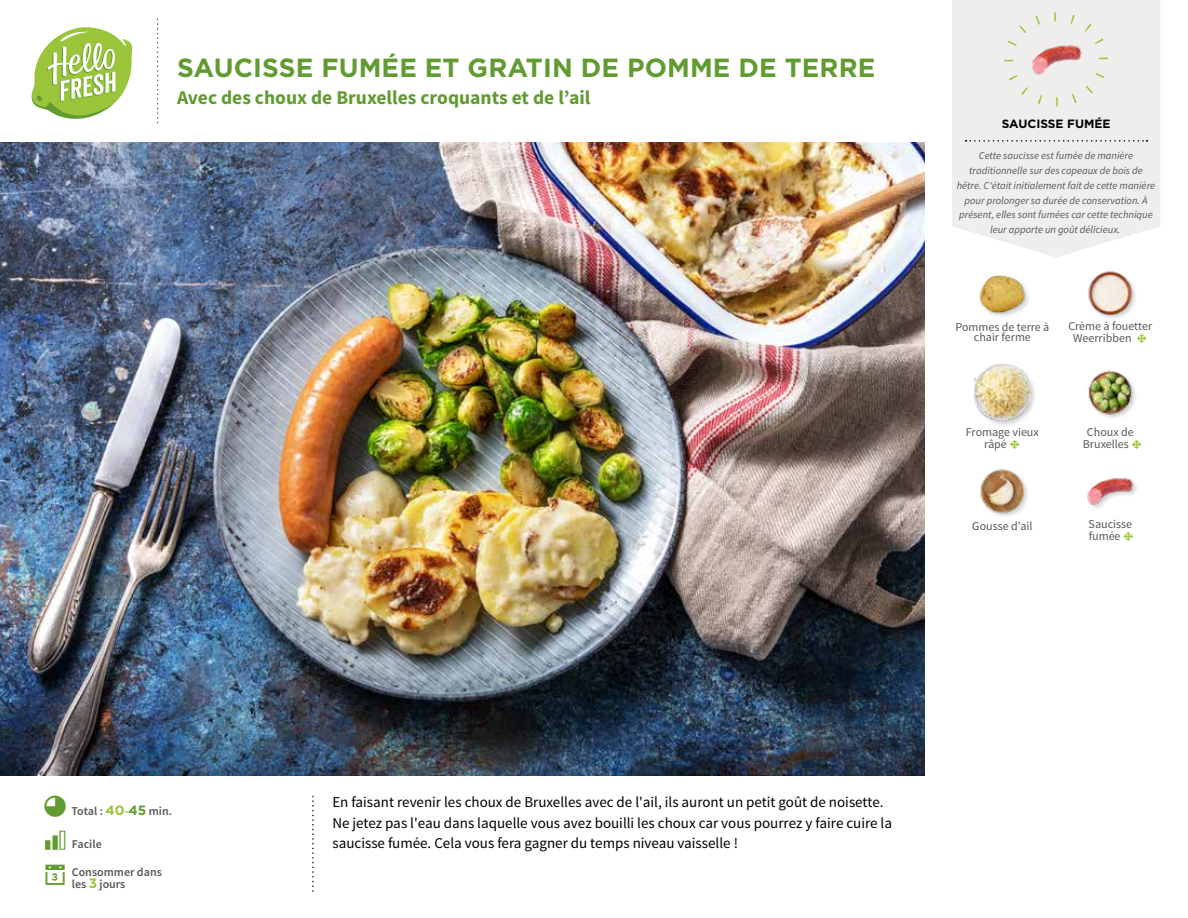
<style>
.page{position:relative;width:1188px;height:918px;background:#fff}
.page>*{position:absolute;margin:0;border:0;box-sizing:border-box;transform-origin:0 0}
.t1{font:700 26.25px "Gotham";letter-spacing:.005em;color:#619b31}
.t2{font:25.5px "hellofresh icon font";color:#619b31}
.t3{font:700 19.5px "Source Sans Pro";color:#619b31}
.t4{font:15px/20.5px "Source Sans Pro";color:#000}
.t5{font:12px/12px "Source Sans Pro";color:#575756}
.t6{font:600 12px/12.9px "Source Sans Pro";color:#575756}
.t7{font:700 12px "Gotham";color:#000}
.t8{font:italic 10.5px/14.7px "Source Sans Pro";color:#575756;text-align:center}
.s1{font-family:"Gotham";font-weight:700;font-size:13.5px;color:#9ac43a}
.s2{color:#87ac54}
.s3{font-family:"Gotham";font-weight:700;font-size:13.5px;color:#619b31}
</style>
<div class="page">
<svg style="left:31px;top:27px;width:102px;height:92px"></svg>
<img style="left:0;top:142px;width:925px;height:634px">
<svg style="left:952px;top:0;width:208px;height:257px;background:#f0eeed"></svg>
<svg style="left:966px;top:140px;width:182px;height:2px"></svg>
<div style="left:1004px;top:12px;width:104px;height:94px;border:9px dashed #9ac43a;border-radius:50%"></div>
<img style="left:1088px;top:271px;width:48px;height:48px">
<img style="left:1087px;top:478px;width:50px;height:30px">
<img style="left:1088px;top:370px;width:48px;height:48px">
<img style="left:979px;top:275px;width:50px;height:41px">
<img style="left:980px;top:469px;width:48px;height:47px">
<div style="left:972px;top:363px;width:65px;height:65px;background:#000;opacity:.2"></div>
<img style="left:973px;top:364px;width:57px;height:57px">
<img style="left:1025px;top:29px;width:62px;height:61px">
<h1 class="t1" style="left:177px;top:51px;width:700px">SAUCISSE FUMÉE ET GRATIN DE POMME DE TERRE</h1>
<h3 class="t3" style="left:177px;top:85px;width:415px">Avec des choux de Bruxelles croquants et de l’ail</h3>
<p class="t7" style="left:1002px;top:116px;width:110px">SAUCISSE FUMÉE</p>
<p class="t8" style="left:957px;top:149px;width:200px">Cette saucisse est fumée de manière traditionnelle sur des copeaux de bois de hêtre. C'était initialement fait de cette manière pour prolonger sa durée de conservation. À présent, elles sont fumées car cette technique leur apporte un goût délicieux.</p>
<p class="t5" style="left:955px;top:322px;width:95px;line-height:10.5px;text-align:center">Pommes de terre à chair ferme</p>
<p class="t5" style="left:1073px;top:321px;width:81px;text-indent:-5px">Crème à fouetter<br>Weerribben</p>
<p class="t5" style="left:984px;top:426px;width:56px;text-indent:-18px">Fromage vieux râpé</p>
<p class="t5" style="left:972px;top:520px;width:62px">Gousse d’ail</p>
<p class="t5" style="left:1083px;top:426px;width:52px;text-align:center">Choux de<br>Bruxelles</p>
<p class="t5" style="left:1089px;top:519px;width:45px">Saucisse fumée</p>
<p class="t6" style="left:71px;top:805px;width:102px">Total : <span class="s1">40</span><span class="s2">-</span><span class="s3">45</span> min.</p>
<h3 class="t4" style="left:332px;top:792px;width:561px">En faisant revenir les choux de Bruxelles avec de l'ail, ils auront un petit goût de noisette.<br>Ne jetez pas l'eau dans laquelle vous avez bouilli les choux car vous pourrez y faire cuire la</h3>
<p class="t6" style="left:72px;top:838px;width:31px">Facile</p>
<h3 class="t4" style="left:332px;top:833px;width:407px">saucisse fumée. Cela vous fera gagner du temps niveau vaisselle !</h3>
<p class="t6" style="left:72px;top:865px;width:92px">Consommer dans les <span class="s1">3</span> jours</p>
<h2 class="t2" style="left:43px;top:863px;width:27px">▪</h2>
</div>
